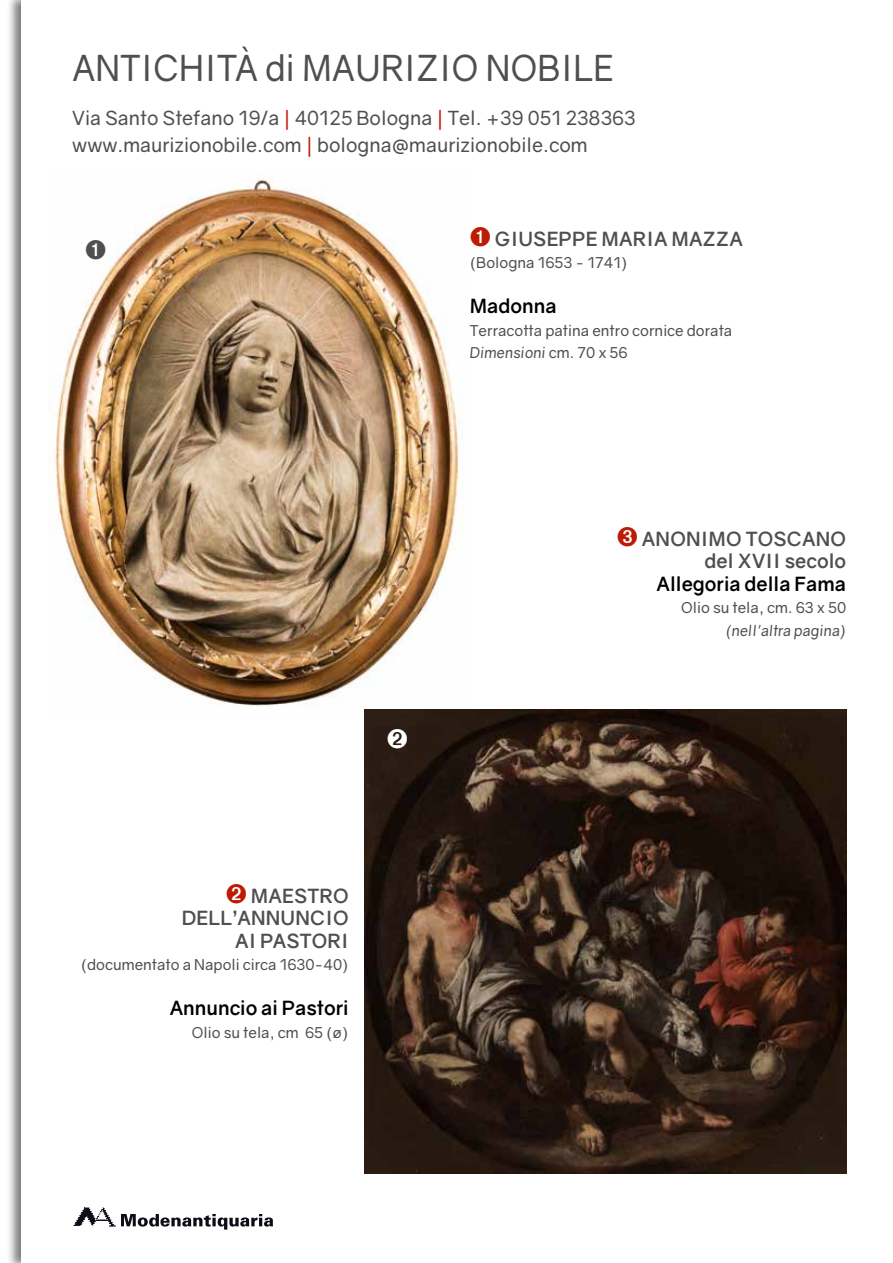
<style>
.page{position:relative;width:893px;height:1263px;background:#fff}
.page>*{position:absolute;margin:0;border:0;box-sizing:border-box;transform-origin:0 0}
.t1{font:36px "Gravity";letter-spacing:.01em;color:#4f4e51;scale:.95 1}
.t2{font:19.5px/27px "Gravity";color:#4f4e51}
.t3{font:700 19.5px/22.5px "Gravity";letter-spacing:.01em;color:#4f4e51;text-align:right}
.t4{font:700 19.5px "Gravity";color:#000}
.t5{font:15px/22.5px "Gravity";color:#4f4e51}
.t6{font:italic 15px "Gravity";color:#4f4e51}
.s1{color:#bc1c03}
.s2{font-style:italic}
</style>
<div class="page">
<div style="left:6px;top:0;width:67px;height:1263px;background:#000;opacity:.5"></div>
<div style="left:21px;top:0;width:50px;height:1263px;background:#fff"></div>
<svg style="left:74px;top:1207px;width:199px;height:22px"></svg>
<img style="left:50px;top:170px;width:414px;height:548px">
<img style="left:364px;top:709px;width:482px;height:465px">
<svg style="left:388px;top:728px;width:19px;height:20px"></svg>
<svg style="left:86px;top:239px;width:19px;height:20px"></svg>
<h1 class="t1" style="left:72px;top:46px;width:571px">Antichità di Maurizio Nobile</h1>
<h2 class="t2" style="left:72px;top:104px;width:565px">Via Santo Stefano 19/a <span class="s1">|</span> 40125 Bologna <span class="s1">|</span> Tel. +39 051 238363 www.maurizionobile.com <span class="s1">|</span> bologna@maurizionobile.com</h2>
<h2 class="t3" style="left:470px;top:228px;width:275px"><span class="s1">➊</span> GIUSEPPE MARIA MAZZA</h2>
<p class="t5" style="left:470px;top:252px;width:159px">(Bologna 1653 - 1741)</p>
<h2 class="t4" style="left:470px;top:294px;width:88px">MADONNA</h2>
<p class="t5" style="left:470px;top:319px;width:264px">Terracotta patina entro cornice dorata<br><span class="s2">Dimensioni</span> cm. 70 x 56</p>
<h2 class="t3" style="left:182px;top:885px;width:168px"><span class="s1">➋</span> MAESTRO<br>DELL’ANNUNCIO<br>AI PASTORI</h2>
<p class="t5" style="left:81px;top:954px;width:269px">(documentato a Napoli circa 1630-40)</p>
<h2 class="t4" style="left:170px;top:996px;width:180px">ANNUNCIO AI PASTORI</h2>
<p class="t5" style="left:192px;top:1021px;width:158px">Olio su tela, cm 65 (ø)</p>
<h2 class="t3" style="left:617px;top:527px;width:231px"><span class="s1">➌</span> ANONIMO TOSCANO<br>DEL XVII SECOLO</h2>
<h2 class="t4" style="left:657px;top:571px;width:191px">ALLEGORIA DELLA FAMA</h2>
<p class="t5" style="left:681px;top:597px;width:166px">Olio su tela, cm. 63 x 50</p>
<p class="t6" style="left:726px;top:621px;width:122px">(nell'altra pagina)</p>
</div>
